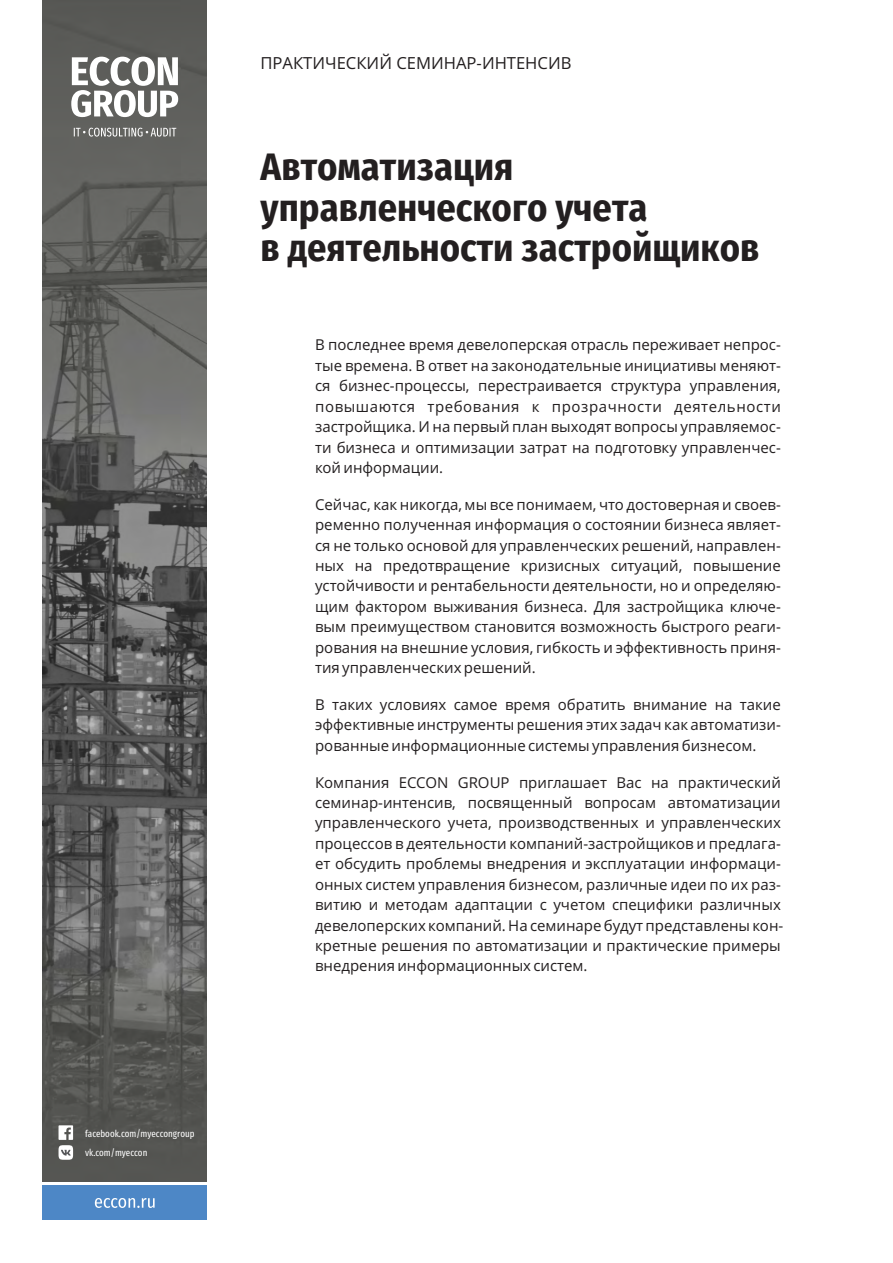
<style>
.page{position:relative;width:893px;height:1263px;background:#fff}
.page>*{position:absolute;margin:0;border:0;box-sizing:border-box;transform-origin:0 0}
.t1{font:700 38.25px/40px "Fira Sans Condensed";color:#231f20}
.t2{font:16.65px "Open Sans";color:#231f20}
.t3{font:15px/20.4px "Open Sans";color:#231f20;text-align:justify}
.t4{font:extra-condensed 9.75px "Fira Sans";color:#fff}
</style>
<div class="page">
<img style="left:43px;top:0;width:164px;height:1181px">
<svg style="left:71px;top:57px;width:107px;height:60px"></svg>
<svg style="left:74px;top:128px;width:102px;height:9px"></svg>
<div style="left:43px;top:1185px;width:164px;height:35px;background:#4d87c6"></div>
<svg style="left:95px;top:1198px;width:60px;height:10px"></svg>
<div style="left:59px;top:1145px;width:14px;height:15px;background:#fff;border-radius:5px"></div>
<svg style="left:61px;top:1150px;width:10px;height:5px"></svg>
<svg style="left:59px;top:1125px;width:14px;height:15px"></svg>
<p class="t4" style="left:85px;top:1128px;width:111px">facebook.com/myeccongroup</p>
<p class="t4" style="left:85px;top:1147px;width:64px">vk.com/myeccon</p>
<p class="t2" style="left:260px;top:56px;width:313px">ПРАКТИЧЕСКИЙ СЕМИНАР-ИНТЕНСИВ</p>
<h1 class="t1" style="left:261px;top:148px;width:500px">Автоматизация управленческого учета<br>в деятельности застройщиков</h1>
<p class="t3" style="left:315px;top:336px;width:467px">В последнее время девелоперская отрасль переживает непрос&shy;тые времена. В ответ на законодательные инициативы меняют&shy;ся бизнес-процессы, перестраивается структура управления, повышаются требования к прозрачности деятельности застройщика. И на первый план выходят вопросы управляемос&shy;ти бизнеса и оптимизации затрат на подготовку управленчес&shy;кой информации.</p>
<p class="t3" style="left:315px;top:496px;width:467px">Сейчас, как никогда, мы все понимаем, что достоверная и своев&shy;ременно полученная информация о состоянии бизнеса являет&shy;ся не только основой для управленческих решений, направлен&shy;ных на предотвращение кризисных ситуаций, повышение устойчивости и рентабельности деятельности, но и определяю&shy;щим фактором выживания бизнеса. Для застройщика ключе&shy;вым преимуществом становится возможность быстрого реаги&shy;рования на внешние условия, гибкость и эффективность приня&shy;тия управленческих решений.</p>
<p class="t3" style="left:315px;top:696px;width:467px">В таких условиях самое время обратить внимание на такие эффективные инструменты решения этих задач как автоматизи&shy;рованные информационные системы управления бизнесом.</p>
<p class="t3" style="left:315px;top:773px;width:470px;text-align:left">Компания ECCON GROUP приглашает Вас на практический семинар-интенсив, посвященный вопросам автоматизации управленческого учета, производственных и управленческих процессов в деятельности компаний-застройщиков и предлага&shy;ет обсудить проблемы внедрения и эксплуатации информаци&shy;онных систем управления бизнесом, различные идеи по их раз&shy;витию и методам адаптации с учетом специфики различных девелоперских компаний. На семинаре будут представлены кон&shy;кретные решения по автоматизации и практические примеры внедрения информационных систем.</p>
</div>
